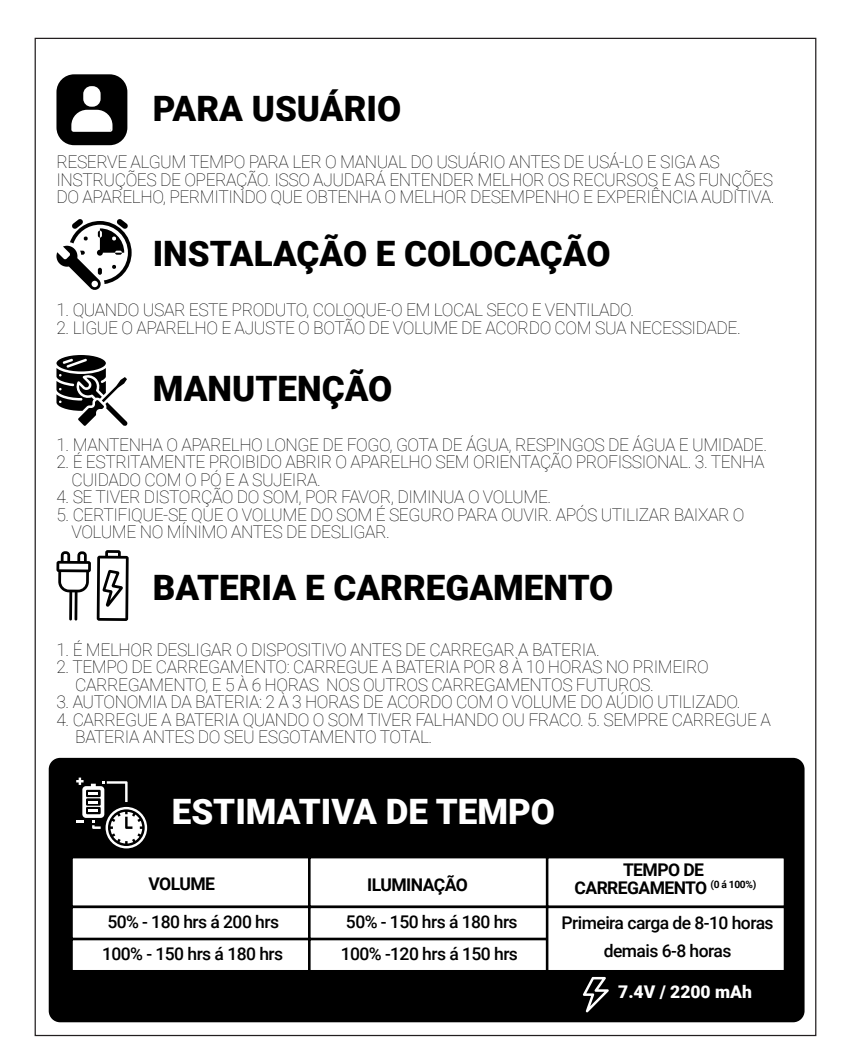
<style>
.page{position:relative;width:851px;height:1063px;background:#fff}
.page>*{position:absolute;margin:0;border:0;box-sizing:border-box;transform-origin:0 0}
.t1{font:900 35px "Roboto";color:#000}
.t2{font:900 35px "Roboto";color:#fff}
.t3{font:100 17.5px/17.5px "Roboto";letter-spacing:-.025em;color:#000}
.t4{font:500 17.5px/27.5px "Roboto";letter-spacing:-.03em;color:#000;text-align:center}
.t5{font:700 17.5px/17.5px "Roboto";letter-spacing:-.035em;color:#000;text-align:center}
.t6{font:900 17.5px "Roboto";color:#fff}
</style>
<div class="page">
<div style="left:49px;top:758px;width:755px;height:264px;background:#000;border-radius:11px"></div>
<div style="left:70px;top:856px;width:240px;height:52px;background:#fff;border:2px solid #000"></div>
<div style="left:308px;top:856px;width:240px;height:52px;background:#fff;border:2px solid #000"></div>
<div style="left:546px;top:856px;width:240px;height:52px;background:#fff;border:2px solid #000"></div>
<div style="left:70px;top:906px;width:240px;height:34px;background:#fff;border:2px solid #000"></div>
<div style="left:308px;top:906px;width:240px;height:34px;background:#fff;border:2px solid #000"></div>
<div style="left:70px;top:938px;width:240px;height:34px;background:#fff;border:2px solid #000"></div>
<div style="left:308px;top:938px;width:240px;height:34px;background:#fff;border:2px solid #000"></div>
<div style="left:546px;top:906px;width:240px;height:66px;background:#fff;border:2px solid #000"></div>
<svg style="left:76px;top:778px;width:71px;height:70px"></svg>
<svg style="left:582px;top:977px;width:26px;height:35px"></svg>
<svg style="left:56px;top:74px;width:71px;height:71px"></svg>
<svg style="left:56px;top:219px;width:76px;height:71px"></svg>
<svg style="left:56px;top:355px;width:71px;height:71px"></svg>
<svg style="left:56px;top:550px;width:73px;height:71px"></svg>
<h1 class="t1" style="left:153px;top:84px;width:250px">PARA USUÁRIO</h1>
<p class="t3" style="left:56px;top:153px;width:719px">RESERVE ALGUM TEMPO PARA LER O MANUAL DO USUÁRIO ANTES DE USÁ-LO E SIGA AS<br>INSTRUÇÕES DE OPERAÇÃO. ISSO AJUDARÁ ENTENDER MELHOR OS RECURSOS E AS FUNÇÕES<br>DO APARELHO, PERMITINDO QUE OBTENHA O MELHOR DESEMPENHO E EXPERIÊNCIA AUDITIVA.</p>
<h1 class="t1" style="left:153px;top:229px;width:459px">INSTALAÇÃO E COLOCAÇÃO</h1>
<p class="t3" style="left:56px;top:300px;width:579px">1. QUANDO USAR ESTE PRODUTO, COLOQUE-O EM LOCAL SECO E VENTILADO.</p>
<p class="t3" style="left:56px;top:318px;width:685px">2. LIGUE O APARELHO E AJUSTE O BOTÃO DE VOLUME DE ACORDO COM SUA NECESSIDADE.</p>
<h1 class="t1" style="left:153px;top:365px;width:241px">MANUTENÇÃO</h1>
<p class="t3" style="left:56px;top:435px;width:712px">1. MANTENHA O APARELHO LONGE DE FOGO, GOTA DE ÁGUA, RESPINGOS DE ÁGUA E UMIDADE.</p>
<p class="t3" style="left:71px;top:452px;width:694px;text-indent:-15px">2. É ESTRITAMENTE PROIBIDO ABRIR O APARELHO SEM ORIENTAÇÃO PROFISSIONAL. 3. TENHA<br>CUIDADO COM O PÓ E A SUJEIRA.</p>
<p class="t3" style="left:56px;top:487px;width:496px">4. SE TIVER DISTORÇÃO DO SOM, POR FAVOR, DIMINUA O VOLUME.</p>
<p class="t3" style="left:71px;top:505px;width:674px;text-indent:-15px">5. CERTIFIQUE-SE QUE O VOLUME DO SOM É SEGURO PARA OUVIR. APÓS UTILIZAR BAIXAR O<br>VOLUME NO MÍNIMO ANTES DE DESLIGAR.</p>
<h1 class="t1" style="left:153px;top:563px;width:462px">BATERIA E CARREGAMENTO</h1>
<p class="t3" style="left:56px;top:640px;width:544px">1. É MELHOR DESLIGAR O DISPOSITIVO ANTES DE CARREGAR A BATERIA.</p>
<p class="t3" style="left:75px;top:658px;width:635px;text-indent:-19px">2. TEMPO DE CARREGAMENTO: CARREGUE A BATERIA POR 8 À 10 HORAS NO PRIMEIRO<br>CARREGAMENTO, E 5 À 6 HORAS NOS OUTROS CARREGAMENTOS FUTUROS.</p>
<p class="t3" style="left:56px;top:693px;width:685px">3. AUTONOMIA DA BATERIA: 2 À 3 HORAS DE ACORDO COM O VOLUME DO AÚDIO UTILIZADO.</p>
<p class="t3" style="left:75px;top:710px;width:697px;text-indent:-19px">4. CARREGUE A BATERIA QUANDO O SOM TIVER FALHANDO OU FRACO. 5. SEMPRE CARREGUE A<br>BATERIA ANTES DO SEU ESGOTAMENTO TOTAL.</p>
<h1 class="t2" style="left:172px;top:787px;width:385px">ESTIMATIVA DE TEMPO</h1>
<p class="t5" style="left:148px;top:874px;width:68px">VOLUME</p>
<p class="t5" style="left:367px;top:875px;width:102px">ILUMINAÇÃO</p>
<p class="t5" style="left:574px;top:861px;width:183px">TEMPO DE<br>CARREGAMENTO <sup>(0</sup> <sup>á</sup> <sup>100%)</sup></p>
<p class="t4" style="left:346px;top:907px;width:173px">50% - 150 hrs á 180 hrs</p>
<p class="t4" style="left:561px;top:908px;width:213px">Primeira carga de 8-10 horas demais 6-8 horas</p>
<p class="t4" style="left:102px;top:904px;width:182px;line-height:32.8px;text-align:left">50% - 180 hrs á 200 hrs<br>100% - 150 hrs á 180 hrs</p>
<p class="t4" style="left:340px;top:940px;width:179px">100% -120 hrs á 150 hrs</p>
<p class="t6" style="left:618px;top:980px;width:135px">7.4V / 2200 mAh</p>
</div>
